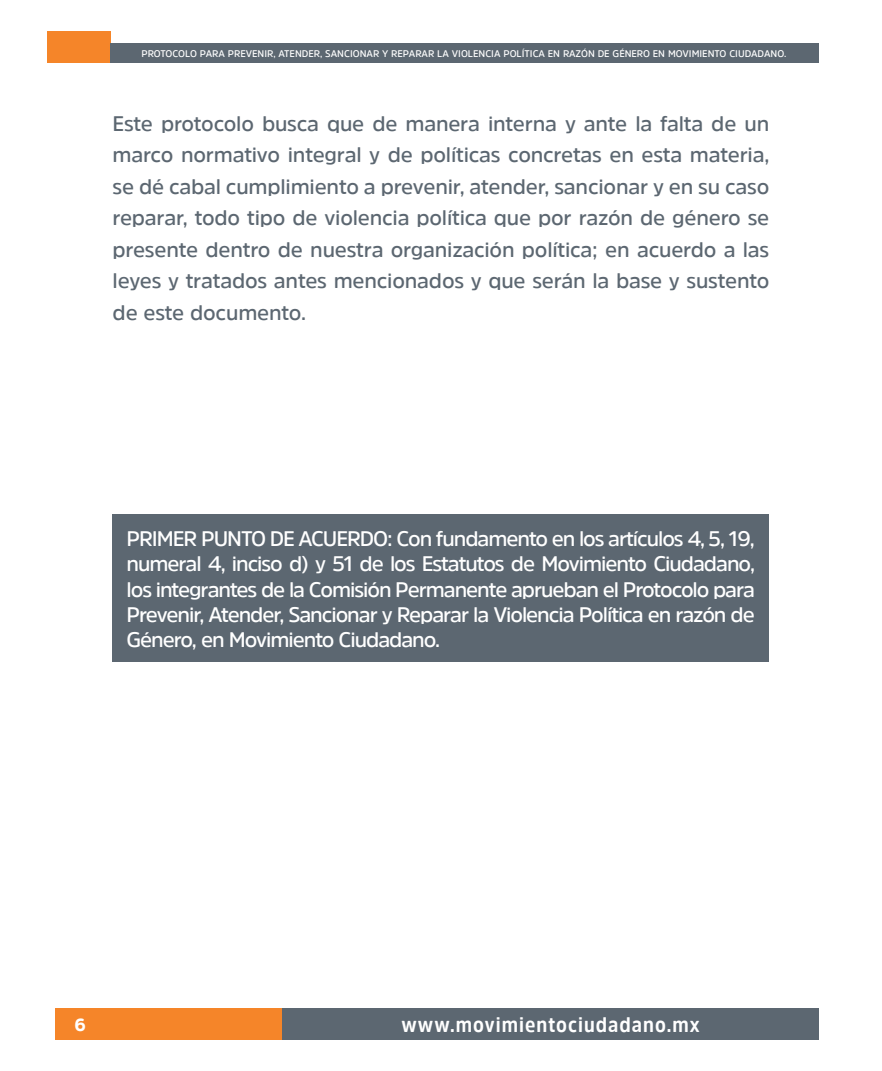
<style>
.page{position:relative;width:882px;height:1071px;background:#fff}
.page>*{position:absolute;margin:0;border:0;box-sizing:border-box;transform-origin:0 0}
.t1{font:600 21px/31.5px "Amsi Pro";letter-spacing:-.01em;color:#5c6771;text-align:justify}
.t2{font:600 21px/25.2px "Amsi Pro";letter-spacing:-.05em;color:#fff;text-align:justify}
.t3{font:700 21px "Amsi Pro Narw";letter-spacing:.05em;color:#fff}
.t4{font:900 17.5px "Amsi Pro";color:#fff}
.t5{font:600 9.62px "Amsi Pro";color:#fff}
</style>
<div class="page">
<div style="left:113px;top:515px;width:656px;height:147px;background:#5c6771"></div>
<div style="left:56px;top:1008px;width:226px;height:32px;background:#f58529"></div>
<div style="left:282px;top:1008px;width:537px;height:32px;background:#5c6771"></div>
<div style="left:47px;top:32px;width:63px;height:31px;background:#f58529"></div>
<div style="left:110px;top:44px;width:709px;height:19px;background:#5c6771"></div>
<p class="t5" style="left:141px;top:47px;width:646px">PROTOCOLO PARA PREVENIR, ATENDER, SANCIONAR Y REPARAR LA VIOLENCIA POLÍTICA EN RAZÓN DE GÉNERO EN MOVIMIENTO CIUDADANO.</p>
<p class="t1" style="left:113px;top:107px;width:658px">Este protocolo busca que de manera interna y ante la falta de un marco normativo integral y de políticas concretas en esta materia, se dé cabal cumplimiento a prevenir, atender, sancionar y en su caso reparar, todo tipo de violencia política que por razón de género se presente dentro de nuestra organización política; en acuerdo a las leyes y tratados antes mencionados y que serán la base y sustento de este documento.</p>
<p class="t2" style="left:126px;top:526px;width:630px">PRIMER PUNTO DE ACUERDO: Con fundamento en los artículos 4, 5, 19, numeral 4, inciso d) y 51 de los Estatutos de Movimiento Ciudadano, los integrantes de la Comisión Permanente aprueban el Protocolo para Prevenir, Atender, Sancionar y Reparar la Violencia Política en razón de Género, en Movimiento Ciudadano.</p>
<p class="t4" style="left:75px;top:1012px;width:13px">6</p>
<p class="t3" style="left:401px;top:1010px;width:300px">www.movimientociudadano.mx</p>
</div>
